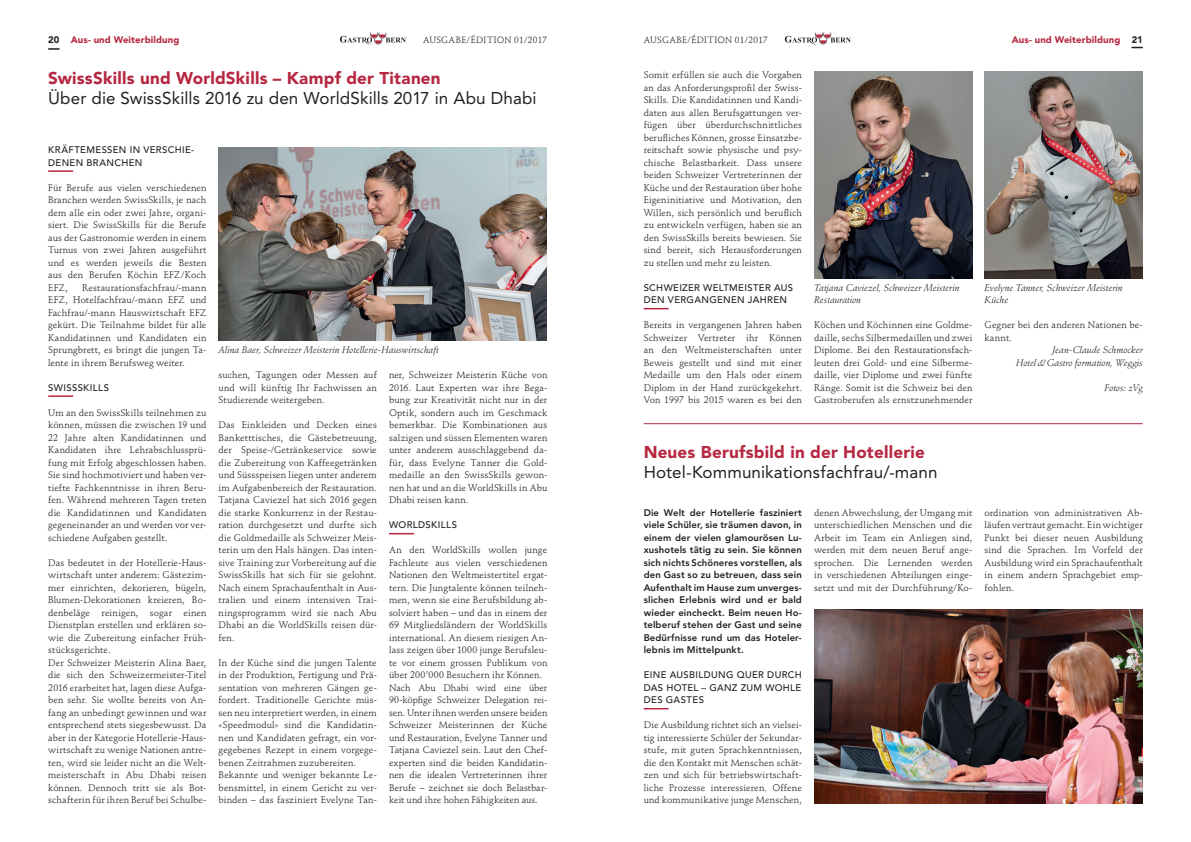
<style>
.page{position:relative;width:1191px;height:842px;background:#fff}
.page>*{position:absolute;margin:0;border:0;box-sizing:border-box;transform-origin:0 0}
._01_Titel_schwarz{font:17px "Avenir LT";letter-spacing:.005em;color:#231f20}
.t1{font:900 17px "Avenir LT";letter-spacing:.015em;color:#b62841}
._03_Grundtext_Schnei{font:9.5px/12.5px "Stempel Schneidler LT";letter-spacing:.01em;color:#231f20;text-align:justify}
._02_Lead{font:800 9.5px/12.5px "Avenir LT";letter-spacing:.015em;color:#231f20;text-align:justify}
._04_Zwischentitel{font:500 9.5px/12.5px "Avenir LT";letter-spacing:.035em;color:#231f20}
._05_Legende_links{font:italic 9.5px/12.5px "Stempel Schneidler LT";letter-spacing:.005em;color:#231f20}
._03_Grundtext_Schnei-2{font:italic 9.5px "Stempel Schneidler LT";letter-spacing:.005em;color:#231f20}
.t2{font:900 9.5px "Avenir LT";letter-spacing:.015em;color:#b62841}
.t3{font:9px "Stempel Schneidler LT";letter-spacing:.025em;color:#231f20}
.s1{color:#231f20}
</style>
<div class="page">
<svg style="left:48px;top:48px;width:12px;height:2px"></svg>
<svg style="left:340px;top:33px;width:66px;height:11px"></svg>
<svg style="left:784px;top:33px;width:67px;height:11px"></svg>
<hr style="left:48px;top:170px;width:25px;height:2px;background:#b62841">
<hr style="left:48px;top:395px;width:25px;height:2px;background:#b62841">
<svg style="left:389px;top:533px;width:25px;height:1px"></svg>
<img style="left:219px;top:147px;width:327px;height:194px">
<svg style="left:643px;top:308px;width:25px;height:1px"></svg>
<img style="left:814px;top:72px;width:158px;height:206px">
<img style="left:984px;top:71px;width:158px;height:207px">
<hr style="left:643px;top:423px;width:499px;height:1px;background:#b62841">
<svg style="left:643px;top:708px;width:25px;height:1px"></svg>
<img style="left:814px;top:609px;width:328px;height:195px">
<p class="t2" style="left:48px;top:33px;width:133px"><span class="s1">20</span> Aus- und Weiterbildung</p>
<p class="t3" style="left:423px;top:34px;width:126px">AUSGABE/ÉDITION 01/2017</p>
<p class="t3" style="left:643px;top:34px;width:126px">AUSGABE/ÉDITION 01/2017</p>
<p class="t2" style="left:1011px;top:33px;width:132px">Aus- und Weiterbildung <span class="s1">21</span></p>
<p class="t1" style="left:48px;top:68px;width:394px">SwissSkills und WorldSkills – Kampf der Titanen</p>
<p class="_01_Titel_schwarz" style="left:48px;top:89px;width:490px">Über die SwissSkills 2016 zu den WorldSkills 2017 in Abu Dhabi</p>
<p class="_04_Zwischentitel" style="left:48px;top:144px;width:148px">KRÄFTEMESSEN IN VERSCHIE-<br>DENEN BRANCHEN</p>
<p class="_03_Grundtext_Schnei" style="left:48px;top:181px;width:160px">Für Berufe aus vielen verschiedenen Branchen werden SwissSkills, je nach dem alle ein oder zwei Jahre, organi&shy;siert. Die SwissSkills für die Berufe aus der Gastronomie werden in einem Turnus von zwei Jahren ausgeführt und es werden jeweils die Besten aus den Berufen Köchin EFZ/Koch EFZ,</p>
<p class="_03_Grundtext_Schnei" style="left:48px;top:281px;width:160px;text-indent:34px">Restaurationsfachfrau/-mann EFZ, Hotelfachfrau/-mann EFZ und Fachfrau/-mann Hauswirtschaft EFZ gekürt. Die Teilnahme bildet für alle Kandidatinnen und Kandidaten ein Sprungbrett, es bringt die jungen Ta&shy;lente in ihrem Berufsweg weiter.</p>
<p class="_04_Zwischentitel" style="left:48px;top:381px;width:62px">SWISSSKILLS</p>
<p class="_03_Grundtext_Schnei" style="left:48px;top:406px;width:160px">Um an den SwissSkills teilnehmen zu können, müssen die zwischen 19 und 22 Jahre alten Kandidatinnen und Kandidaten ihre Lehrabschlussprü&shy;fung mit Erfolg abgeschlossen haben.<br>Sie sind hochmotiviert und haben ver&shy;tiefte Fachkenntnisse in ihren Beru&shy;fen. Während mehreren Tagen treten die Kandidatinnen und Kandidaten gegeneinander an und werden vor ver&shy;schiedene Aufgaben gestellt.</p>
<p class="_03_Grundtext_Schnei" style="left:48px;top:556px;width:160px">Das bedeutet in der Hotellerie-Haus&shy;wirtschaft unter anderem: Gästezim&shy;mer einrichten, dekorieren, bügeln, Blumen-Dekorationen kreieren, Bo&shy;denbeläge reinigen, sogar einen Dienstplan erstellen und erklären so&shy;wie die Zubereitung einfacher Früh&shy;stücksgerichte.</p>
<p class="_03_Grundtext_Schnei" style="left:48px;top:656px;width:160px">Der Schweizer Meisterin Alina Baer, die sich den Schweizermeister-Titel 2016 erarbeitet hat, lagen diese Aufga&shy;ben sehr. Sie wollte bereits von An&shy;fang an unbedingt gewinnen und war entsprechend stets siegesbewusst. Da aber in der Kategorie Hotellerie-Haus&shy;wirtschaft zu wenige Nationen antre&shy;ten, wird sie leider nicht an die Welt&shy;meisterschaft in Abu Dhabi reisen können. Dennoch tritt sie als Bot&shy;schafterin für ihren Beruf bei Schulbe-</p>
<p class="_05_Legende_links" style="left:219px;top:344px;width:222px">Alina Baer, Schweizer Meisterin Hotellerie-Hauswirtschaft</p>
<p class="_03_Grundtext_Schnei" style="left:219px;top:369px;width:160px">suchen, Tagungen oder Messen auf und will künftig Ihr Fachwissen an Studierende weitergeben.</p>
<p class="_03_Grundtext_Schnei" style="left:219px;top:419px;width:160px">Das Einkleiden und Decken eines Banketttisches, die Gästebetreuung, der Speise-/Getränkeservice sowie die Zubereitung von Kaffeegetränken und Süssspeisen liegen unter anderem im Aufgabenbereich der Restauration.</p>
<p class="_03_Grundtext_Schnei" style="left:219px;top:494px;width:160px">Tatjana Caviezel hat sich 2016 gegen die starke Konkurrenz in der Restau&shy;ration durchgesetzt und durfte sich die Goldmedaille als Schweizer Meis&shy;terin um den Hals hängen. Das inten&shy;sive Training zur Vorbereitung auf die SwissSkills hat sich für sie gelohnt.<br>Nach einem Sprachaufenthalt in Aus&shy;tralien und einem intensiven Trai&shy;ningsprogramm wird sie nach Abu Dhabi an die WorldSkills reisen dür&shy;fen.</p>
<p class="_03_Grundtext_Schnei" style="left:219px;top:656px;width:160px">In der Küche sind die jungen Talente in der Produktion, Fertigung und Prä&shy;sentation von mehreren Gängen ge&shy;fordert. Traditionelle Gerichte müs&shy;sen neu interpretiert werden, in einem «Speedmodul» sind die Kandidatin&shy;nen und Kandidaten gefragt, ein vor&shy;gegebenes Rezept in einem vorgege&shy;benen Zeitrahmen zuzubereiten.</p>
<p class="_03_Grundtext_Schnei" style="left:219px;top:769px;width:160px">Bekannte und weniger bekannte Le&shy;bensmittel, in einem Gericht zu ver&shy;binden – das fasziniert Evelyne Tan-</p>
<p class="_03_Grundtext_Schnei" style="left:389px;top:369px;width:160px">ner, Schweizer Meisterin Küche von 2016. Laut Experten war ihre Bega&shy;bung zur Kreativität nicht nur in der Optik, sondern auch im Geschmack bemerkbar. Die Kombinationen aus salzigen und süssen Elementen waren unter anderem ausschlaggebend da&shy;für, dass Evelyne Tanner die Gold&shy;medaille an den SwissSkills gewon&shy;nen hat und an die WorldSkills in Abu Dhabi reisen kann.</p>
<p class="_04_Zwischentitel" style="left:389px;top:519px;width:69px">WORLDSKILLS</p>
<p class="_03_Grundtext_Schnei" style="left:389px;top:544px;width:160px">An den WorldSkills wollen junge Fachleute aus vielen verschiedenen Nationen den Weltmeistertitel ergat&shy;tern. Die Jungtalente können teilneh&shy;men, wenn sie eine Berufsbildung ab&shy;solviert haben – und das in einem der 69 Mitgliedsländern der WorldSkills international. An diesem riesigen An&shy;lass zeigen über 1000 junge Berufsleu&shy;te vor einem grossen Publikum von über 200’000 Besuchern ihr Können.</p>
<p class="_03_Grundtext_Schnei" style="left:389px;top:681px;width:160px">Nach Abu Dhabi wird eine über 90-köpfige Schweizer Delegation rei&shy;sen. Unter ihnen werden unsere beiden Schweizer Meisterinnen der Küche und Restauration, Evelyne Tanner und Tatjana Caviezel sein. Laut den Chef&shy;experten sind die beiden Kandidatin&shy;nen die idealen Vertreterinnen ihrer Berufe – zeichnet sie doch Belastbar&shy;keit und ihre hohen Fähigkeiten aus.</p>
<p class="_03_Grundtext_Schnei" style="left:643px;top:69px;width:160px">Somit erfüllen sie auch die Vorgaben an das Anforderungsprofil der Swiss-Skills. Die Kandidatinnen und Kandi&shy;daten aus allen Berufsgattungen ver&shy;fügen über überdurchschnittliches berufliches Können, grosse Einsatzbe&shy;reitschaft sowie physische und psy&shy;chische Belastbarkeit. Dass unsere beiden Schweizer Vertreterinnen der Küche und der Restauration über hohe Eigeninitiative und Motivation, den Willen, sich persönlich und beruflich zu entwickeln verfügen, haben sie an den SwissSkills bereits bewiesen. Sie sind bereit, sich Herausforderungen zu stellen und mehr zu leisten.</p>
<p class="_04_Zwischentitel" style="left:643px;top:281px;width:151px">SCHWEIZER WELTMEISTER AUS<br>DEN VERGANGENEN JAHREN</p>
<p class="_03_Grundtext_Schnei" style="left:643px;top:319px;width:160px">Bereits in vergangenen Jahren haben Schweizer Vertreter ihr Können an den Weltmeisterschaften unter Beweis gestellt und sind mit einer Medaille um den Hals oder einem Diplom in der Hand zurückgekehrt.<br>Von 1997 bis 2015 waren es bei den</p>
<p class="_03_Grundtext_Schnei" style="left:814px;top:319px;width:160px">Köchen und Köchinnen eine Goldme&shy;daille, sechs Silbermedaillen und zwei Diplome. Bei den Restaurationsfach&shy;leuten drei Gold- und eine Silberme&shy;daille, vier Diplome und zwei fünfte Ränge. Somit ist die Schweiz bei den Gastroberufen als ernstzunehmender</p>
<p class="_03_Grundtext_Schnei" style="left:984px;top:319px;width:160px">Gegner bei den anderen Nationen be&shy;kannt.</p>
<p class="_05_Legende_links" style="left:814px;top:281px;width:147px">Tatjana Caviezel, Schweizer Meisterin<br>Restauration</p>
<p class="_05_Legende_links" style="left:984px;top:281px;width:140px">Evelyne Tanner, Schweizer Meisterin<br>Küche</p>
<p class="_03_Grundtext_Schnei-2" style="left:1052px;top:344px;width:92px">Jean-Claude Schmocker</p>
<p class="_03_Grundtext_Schnei-2" style="left:1016px;top:357px;width:128px">Hotel&amp;Gastro formation, Weggis</p>
<p class="_03_Grundtext_Schnei-2" style="left:1104px;top:382px;width:40px">Fotos: zVg</p>
<p class="t1" style="left:643px;top:442px;width:282px">Neues Berufsbild in der Hotellerie</p>
<p class="_01_Titel_schwarz" style="left:643px;top:462px;width:295px">Hotel-Kommunikationsfachfrau/-mann</p>
<p class="_02_Lead" style="left:643px;top:506px;width:160px">Die Welt der Hotellerie fasziniert viele Schüler, sie träumen davon, in einem der vielen glamourösen Lu&shy;xushotels tätig zu sein. Sie können sich nichts Schöneres vorstellen, als den Gast so zu betreuen, dass sein Aufenthalt im Hause zum unverges&shy;slichen Erlebnis wird und er bald wieder eincheckt. Beim neuen Ho&shy;telberuf stehen der Gast und seine Bedürfnisse rund um das Hoteler&shy;lebnis im Mittelpunkt.</p>
<p class="_04_Zwischentitel" style="left:643px;top:669px;width:160px;text-align:justify">EINE AUSBILDUNG QUER DURCH DAS HOTEL – GANZ ZUM WOHLE DES GASTES</p>
<p class="_03_Grundtext_Schnei" style="left:643px;top:719px;width:160px">Die Ausbildung richtet sich an vielsei&shy;tig interessierte Schüler der Sekundar&shy;stufe, mit guten Sprachkenntnissen, die den Kontakt mit Menschen schät&shy;zen und sich für betriebswirtschaft&shy;liche Prozesse interessieren. Offene und kommunikative junge Menschen,</p>
<p class="_03_Grundtext_Schnei" style="left:814px;top:506px;width:160px">denen Abwechslung, der Umgang mit unterschiedlichen Menschen und die Arbeit im Team ein Anliegen sind, werden mit dem neuen Beruf ange&shy;sprochen. Die Lernenden werden in verschiedenen Abteilungen einge&shy;setzt und mit der Durchführung/Ko-</p>
<p class="_03_Grundtext_Schnei" style="left:984px;top:506px;width:160px">ordination von administrativen Ab&shy;läufen vertraut gemacht. Ein wichtiger Punkt bei dieser neuen Ausbildung sind die Sprachen. Im Vorfeld der Ausbildung wird ein Sprachaufenthalt in einem andern Sprachgebiet emp&shy;fohlen.</p>
</div>
